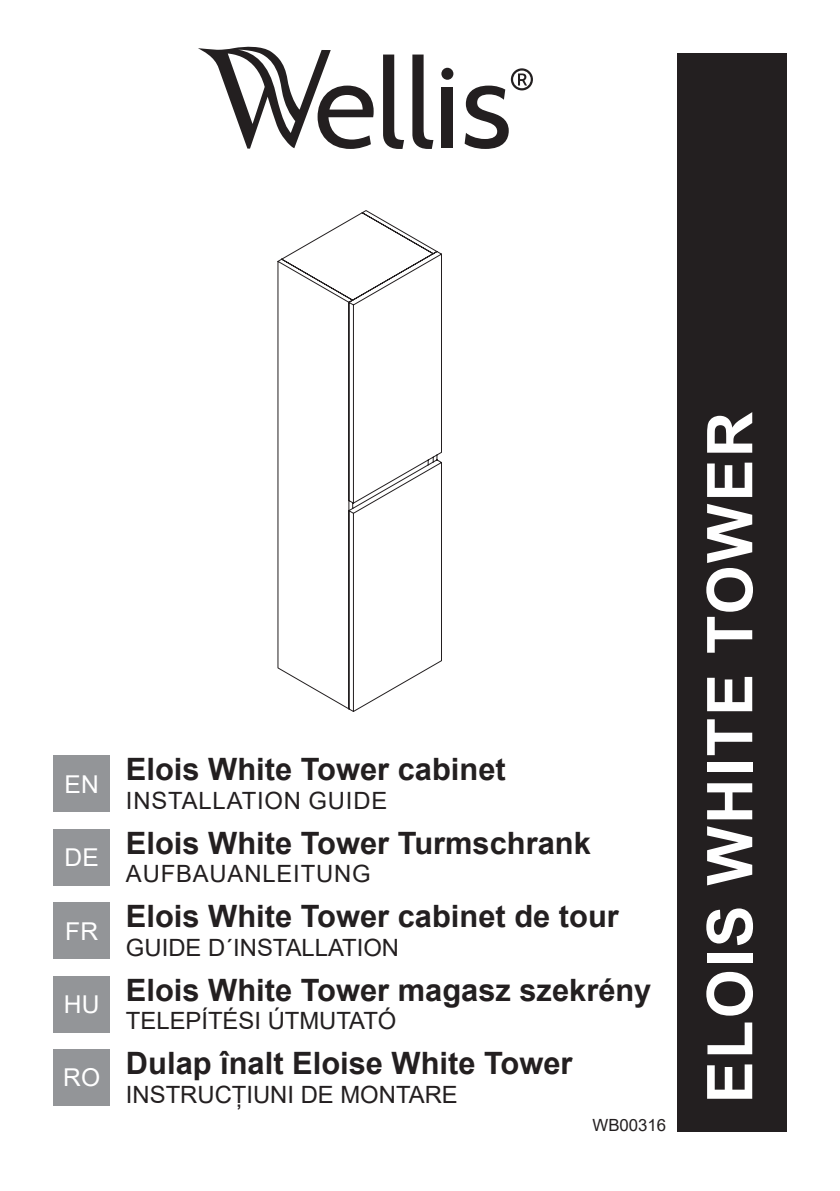
<style>
.page{position:relative;width:840px;height:1191px;background:#fff}
.page>*{position:absolute;margin:0;border:0;box-sizing:border-box;transform-origin:0 0}
.t1{font:700 63px "Arial";letter-spacing:.035em;color:#fff}
.t2{font:700 30.8px "Arial";color:#231f20}
.t3{font:24.6px "Arial";color:#fff}
.t4{font:23.8px "Arial";color:#231f20}
.t5{font:23.8px "Arial";letter-spacing:.035em;color:#231f20}
.t6{font:16.8px "Arial";color:#231f20}
</style>
<div class="page">
<div style="left:53px;top:755px;width:57px;height:57px;background:#939598"></div>
<div style="left:53px;top:828px;width:57px;height:57px;background:#939598"></div>
<div style="left:53px;top:902px;width:57px;height:57px;background:#939598"></div>
<div style="left:53px;top:975px;width:57px;height:57px;background:#939598"></div>
<div style="left:53px;top:1049px;width:57px;height:57px;background:#939598"></div>
<div style="left:677px;top:53px;width:109px;height:1078px;background:#231f20"></div>
<svg style="left:277px;top:210px;width:165px;height:502px"></svg>
<div style="left:441px;top:68px;width:12px;height:12px;background:#231f20;border-radius:50%"></div>
<svg style="left:383px;top:55px;width:21px;height:94px"></svg>
<svg style="left:412px;top:55px;width:21px;height:94px"></svg>
<div style="left:441px;top:87px;width:12px;height:61px;background:#231f20"></div>
<svg style="left:464px;top:68px;width:68px;height:81px"></svg>
<svg style="left:198px;top:46px;width:175px;height:103px"></svg>
<h4 class="t3" style="left:65px;top:767px;width:36px">EN</h4>
<h4 class="t3" style="left:65px;top:840px;width:36px">DE</h4>
<h4 class="t3" style="left:65px;top:914px;width:34px">FR</h4>
<h4 class="t3" style="left:64px;top:987px;width:37px">HU</h4>
<h4 class="t3" style="left:63px;top:1060px;width:38px">RO</h4>
<h2 class="t2" style="left:126px;top:748px;width:381px">Elois White Tower cabinet</h2>
<h3 class="t5" style="left:126px;top:784px;width:263px">INSTALLATION GUIDE</h3>
<h2 class="t2" style="left:126px;top:821px;width:466px">Elois White Tower Turmschrank</h2>
<h3 class="t5" style="left:126px;top:857px;width:246px">AUFBAUANLEITUNG</h3>
<h2 class="t2" style="left:126px;top:894px;width:494px">Elois White Tower cabinet de tour</h2>
<h3 class="t4" style="left:126px;top:931px;width:274px">GUIDE D´INSTALLATION</h3>
<h2 class="t2" style="left:126px;top:968px;width:526px">Elois White Tower magasz szekrény</h2>
<h3 class="t4" style="left:126px;top:1004px;width:272px">TELEPÍTÉSI ÚTMUTATÓ</h3>
<h2 class="t2" style="left:126px;top:1041px;width:448px">Dulap înalt Eloise White Tower</h2>
<h3 class="t4" style="left:126px;top:1078px;width:333px">INSTRUCȚIUNI DE MONTARE</h3>
<h5 class="t6" style="left:592px;top:1114px;width:75px">WB00316</h5>
<h1 class="t1" style="left:685px;top:1103px;width:693px;rotate:-90deg">ELOIS WHITE TOWER</h1>
</div>
